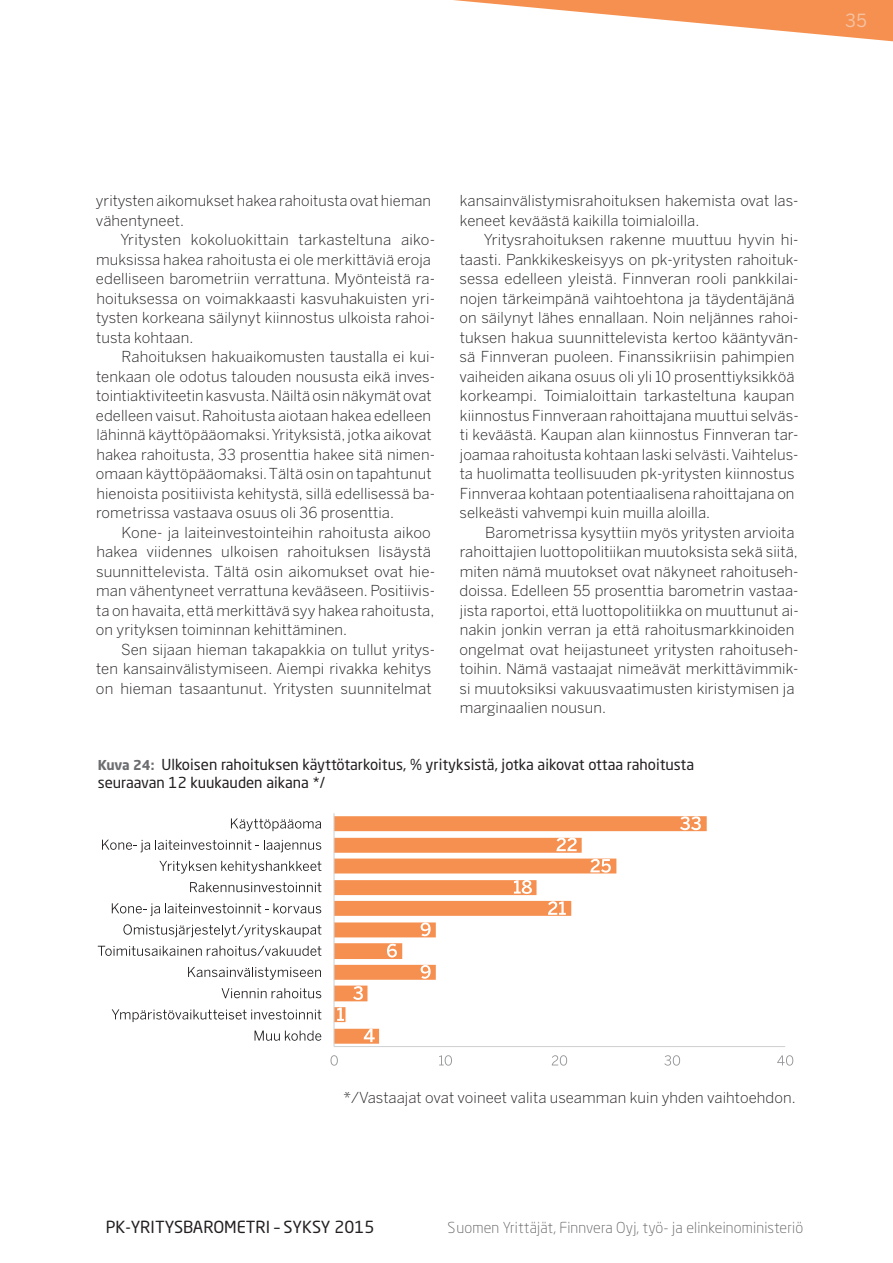
<style>
.page{position:relative;width:893px;height:1263px;background:#fff}
.page>*{position:absolute;margin:0;border:0;box-sizing:border-box;transform-origin:0 0}
.t1{font:18px "Benton Sans";color:#f2f3f4}
.t2{font:16.5px "Neo Sans Std";color:#231f20}
.t3{font:300 15px/19.5px "Benton Sans";letter-spacing:.005em;color:#231f20}
.t4{font:15px/18px "Neo Sans Std";color:#231f20}
.t5{font:300 15px "Neo Sans Std";letter-spacing:.01em;color:#636366}
.s1{font-weight:700;font-size:13.5px;color:#6c6d70}
</style>
<div class="page">
<svg style="left:453px;top:0;width:440px;height:42px"></svg>
<svg style="left:335px;top:816px;width:372px;height:228px"></svg>
<hr style="left:334px;top:1046px;width:451px;height:1px;background:#d1d2d4">
<hr style="left:333px;top:813px;width:2px;height:233px;background:#d1d2d4">
<svg style="left:680px;top:816px;width:21px;height:14px"></svg>
<svg style="left:556px;top:837px;width:21px;height:14px"></svg>
<svg style="left:590px;top:859px;width:21px;height:14px"></svg>
<svg style="left:514px;top:880px;width:18px;height:14px"></svg>
<svg style="left:548px;top:901px;width:18px;height:14px"></svg>
<svg style="left:421px;top:922px;width:10px;height:14px"></svg>
<svg style="left:387px;top:944px;width:10px;height:13px"></svg>
<svg style="left:421px;top:965px;width:10px;height:14px"></svg>
<svg style="left:353px;top:986px;width:10px;height:14px"></svg>
<svg style="left:337px;top:1007px;width:7px;height:14px"></svg>
<svg style="left:364px;top:1029px;width:11px;height:13px"></svg>
<svg style="left:330px;top:1055px;width:8px;height:11px"></svg>
<svg style="left:439px;top:1055px;width:13px;height:11px"></svg>
<svg style="left:552px;top:1055px;width:15px;height:11px"></svg>
<svg style="left:664px;top:1055px;width:16px;height:11px"></svg>
<svg style="left:777px;top:1055px;width:16px;height:11px"></svg>
<svg style="left:231px;top:818px;width:90px;height:13px"></svg>
<svg style="left:102px;top:840px;width:219px;height:12px"></svg>
<svg style="left:159px;top:861px;width:162px;height:12px"></svg>
<svg style="left:190px;top:882px;width:131px;height:10px"></svg>
<svg style="left:112px;top:903px;width:209px;height:13px"></svg>
<svg style="left:123px;top:924px;width:198px;height:13px"></svg>
<svg style="left:98px;top:946px;width:223px;height:10px"></svg>
<svg style="left:188px;top:967px;width:133px;height:13px"></svg>
<svg style="left:222px;top:988px;width:99px;height:10px"></svg>
<svg style="left:112px;top:1009px;width:209px;height:13px"></svg>
<svg style="left:255px;top:1030px;width:66px;height:11px"></svg>
<p class="t1" style="left:844px;top:10px;width:25px">35</p>
<p class="t3" style="left:96px;top:191px;width:337px">yritysten aikomukset hakea rahoitusta ovat hieman vähentyneet.</p>
<p class="t3" style="left:96px;top:230px;width:341px;text-indent:24px">Yritysten kokoluokittain tarkasteltuna aiko&shy;muksissa hakea rahoitusta ei ole merkittäviä eroja edelliseen barometriin verrattuna. Myönteistä ra&shy;hoituksessa on voimakkaasti kasvuhakuisten yri&shy;tysten korkeana säilynyt kiinnostus ulkoista rahoi&shy;tusta kohtaan.</p>
<p class="t3" style="left:96px;top:347px;width:341px;text-indent:26px">Rahoituksen hakuaikomusten taustalla ei kui&shy;tenkaan ole odotus talouden noususta eikä inves&shy;tointiaktiviteetin kasvusta. Näiltä osin näkymät ovat edelleen vaisut. Rahoitusta aiotaan hakea edelleen lähinnä käyttöpääomaksi. Yrityksistä, jotka aikovat hakea rahoitusta, 33 prosenttia hakee sitä nimen&shy;omaan käyttöpääomaksi. Tältä osin on tapahtunut hienoista positiivista kehitystä, sillä edellisessä ba&shy;rometrissa vastaava osuus oli 36 prosenttia.</p>
<p class="t3" style="left:96px;top:522px;width:341px;text-indent:26px">Kone- ja laiteinvestointeihin rahoitusta aikoo hakea viidennes ulkoisen rahoituksen lisäystä suunnittelevista. Tältä osin aikomukset ovat hie&shy;man vähentyneet verrattuna kevääseen. Positiivis&shy;ta on havaita, että merkittävä syy hakea rahoitusta, on yrityksen toiminnan kehittäminen.</p>
<p class="t3" style="left:96px;top:639px;width:341px;text-indent:25px">Sen sijaan hieman takapakkia on tullut yritys&shy;ten kansainvälistymiseen. Aiempi rivakka kehitys on hieman tasaantunut. Yritysten suunnitelmat</p>
<p class="t3" style="left:460px;top:191px;width:340px">kansainvälistymisrahoituksen hakemista ovat las&shy;keneet keväästä kaikilla toimialoilla.</p>
<p class="t3" style="left:459px;top:230px;width:341px;text-indent:25px">Yritysrahoituksen rakenne muuttuu hyvin hi&shy;taasti. Pankkikeskeisyys on pk-yritysten rahoituk&shy;sessa edelleen yleistä. Finnveran rooli pankkilai&shy;nojen tärkeimpänä vaihtoehtona ja täydentäjänä on säilynyt lähes ennallaan. Noin neljännes rahoi&shy;tuksen hakua suunnittelevista kertoo kääntyvän&shy;sä Finnveran puoleen. Finanssikriisin pahimpien vaiheiden aikana osuus oli yli 10 prosenttiyksikköä korkeampi. Toimialoittain tarkasteltuna kaupan kiinnostus Finnveraan rahoittajana muuttui selväs&shy;ti keväästä. Kaupan alan kiinnostus Finnveran tar&shy;joamaa rahoitusta kohtaan laski selvästi. Vaihtelus&shy;ta huolimatta teollisuuden pk-yritysten kiinnostus Finnveraa kohtaan potentiaalisena rahoittajana on selkeästi vahvempi kuin muilla aloilla.</p>
<p class="t3" style="left:459px;top:522px;width:341px;text-indent:26px">Barometrissa kysyttiin myös yritysten arvioita rahoittajien luottopolitiikan muutoksista sekä siitä, miten nämä muutokset ovat näkyneet rahoituseh&shy;doissa. Edelleen 55 prosenttia barometrin vastaa&shy;jista raportoi, että luottopolitiikka on muuttunut ai&shy;nakin jonkin verran ja että rahoitusmarkkinoiden ongelmat ovat heijastuneet yritysten rahoituseh&shy;toihin. Nämä vastaajat nimeävät merkittävimmik&shy;si muutoksiksi vakuusvaatimusten kiristymisen ja marginaalien nousun.</p>
<p class="t4" style="left:98px;top:755px;width:598px"><span class="s1">Kuva 24:</span> Ulkoisen rahoituksen käyttötarkoitus, % yrityksistä, jotka aikovat ottaa rahoitusta seuraavan 12 kuukauden aikana */</p>
<p class="t3" style="left:343px;top:1088px;width:451px">*/Vastaajat ovat voineet valita useamman kuin yhden vaihtoehdon.</p>
<p class="t2" style="left:106px;top:1216px;width:270px">PK-YRITYSBAROMETRI – SYKSY 2015</p>
<p class="t5" style="left:447px;top:1218px;width:357px">Suomen Yrittäjät, Finnvera Oyj, työ- ja elinkeinoministeriö</p>
</div>
